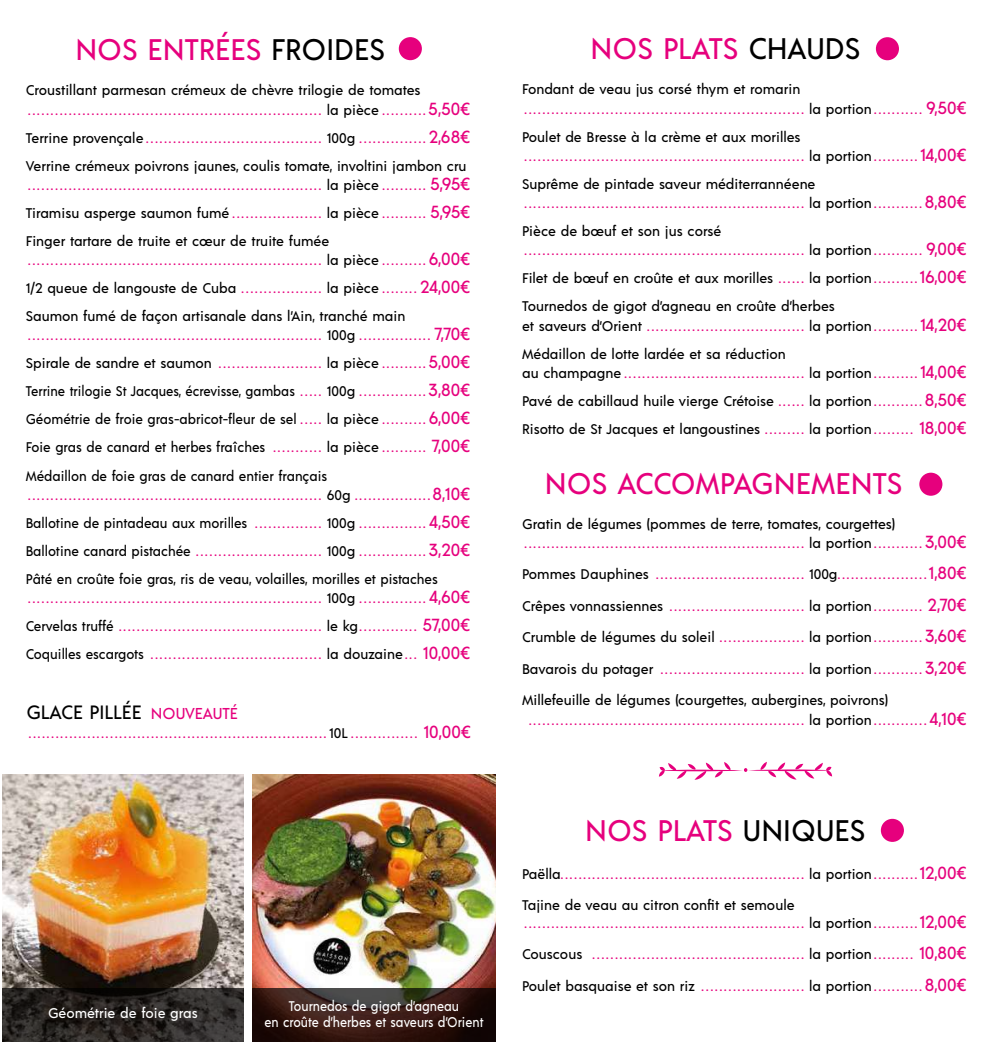
<style>
.page{position:relative;width:993px;height:1042px;background:#fff}
.page>*{position:absolute;margin:0;border:0;box-sizing:border-box;transform-origin:0 0}
.t1{font:500 29.75px "Acre";color:#e6007d}
.t2{font:500 19.25px "Acre";color:#000}
.t3{font:500 14px/28px "Acre";color:#e6007d}
.t4{font:500 14px/28px "Acre";color:#000}
.t5{font:500 14px/15.8px "Acre";color:#fff;text-align:center;scale:.9 1}
.t6{font:500 14px "Acre";color:#fff}
.s1{color:#000}
.s2{font-size:17.5px}
.s3{color:#e6007d}
.s4{font-size:17.5px;color:#e6007d}
.s5{font-size:15.75px;color:#e6007d}
</style>
<div class="page">
<div style="left:875px;top:37px;width:23px;height:23px;background:#e6007d;border-radius:50%"></div>
<div style="left:880px;top:819px;width:23px;height:23px;background:#e6007d;border-radius:50%"></div>
<div style="left:919px;top:473px;width:23px;height:23px;background:#e6007d;border-radius:50%"></div>
<hr style="left:663px;top:769px;width:79px;height:2px;background:#e6007d;border-radius:50%">
<svg style="left:658px;top:762px;width:72px;height:18px"></svg>
<hr style="left:747px;top:769px;width:80px;height:2px;background:#e6007d;border-radius:50%">
<svg style="left:759px;top:762px;width:72px;height:17px"></svg>
<svg style="left:744px;top:768px;width:3px;height:4px"></svg>
<div style="left:398px;top:37px;width:24px;height:23px;background:#e6007d;border-radius:50%"></div>
<img style="left:252px;top:774px;width:244px;height:214px">
<img style="left:2px;top:774px;width:242px;height:268px">
<svg style="left:3px;top:988px;width:241px;height:54px;background:#292523"></svg>
<svg style="left:252px;top:988px;width:244px;height:54px;background:#321c17"></svg>
<h1 class="t1" style="left:75px;top:29px;width:311px">NOS ENTRÉES <span class="s1">FROIDES</span></h1>
<p class="t3" style="left:26px;top:80px;width:446px;line-height:19.2px"><span class="s1">Croustillant parmesan crémeux de chèvre trilogie de tomates </span>................................................................. <span class="s1">la pièce</span>..........<span class="s2">5,50€</span></p>
<p class="t4" style="left:26px;top:123px;width:446px">Terrine provençale<span class="s3">.......................................</span> 100g <span class="s3">...............</span><span class="s4">2,68€<br></span>Verrine crémeux poivrons jaunes, coulis tomate, involtini jambon cru</p>
<p class="t3" style="left:26px;top:170px;width:446px;text-align:justify">................................................................. <span class="s1">la pièce</span>.......... <span class="s2">5,95€ </span><span class="s1">Tiramisu asperge saumon fumé</span>.................... <span class="s1">la pièce</span>.......... <span class="s2">5,95€ </span><span class="s1">Finger tartare de truite et cœur de truite fumée</span></p>
<p class="t3" style="left:26px;top:245px;width:446px;text-align:justify">................................................................. <span class="s1">la pièce</span>..........<span class="s2">6,00€ </span><span class="s1">1/2 queue de langouste de Cuba</span> .................. <span class="s1">la pièce</span> ........ <span class="s2">24,00€ </span><span class="s1">Saumon fumé de façon artisanale dans l’Ain, tranché main</span></p>
<p class="t4" style="left:26px;top:321px;width:446px;text-align:justify"><span class="s3">.................................................................</span> 100g <span class="s3">................</span> <span class="s4">7,70€ </span>Spirale de sandre et saumon <span class="s3">.......................</span> la pièce<span class="s3">..........</span><span class="s4">5,00€ </span>Terrine trilogie St Jacques, écrevisse, gambas <span class="s3">.....</span> 100g <span class="s3">...............</span> <span class="s4">3,80€ </span>Géométrie de froie gras-abricot-fleur de sel <span class="s3">.....</span> la pièce <span class="s3">..........</span> <span class="s4">6,00€ </span>Foie gras de canard et herbes fraîches <span class="s3">...........</span> la pièce <span class="s3">..........</span> <span class="s4">7,00€ </span>Médaillon de foie gras de canard entier français</p>
<p class="t3" style="left:26px;top:480px;width:446px;text-align:justify">................................................................. <span class="s1">60g</span> .................<span class="s2">8,10€ </span><span class="s1">Ballotine de pintadeau aux morilles</span> ............... <span class="s1">100g</span> ............... <span class="s2">4,50€ </span><span class="s1">Ballotine canard pistachée</span> ............................ <span class="s1">100g</span> ...............<span class="s2">3,20€ </span><span class="s1">Pâté en croûte foie gras, ris de veau, volailles, morilles et pistaches</span></p>
<p class="t3" style="left:26px;top:583px;width:446px;text-align:justify">................................................................. <span class="s1">100g</span> ............... <span class="s2">4,60€ </span><span class="s1">Cervelas truffé</span> ............................................. <span class="s1">le kg</span>............. <span class="s2">57,00€ </span><span class="s1">Coquilles escargots</span> ...................................... <span class="s1">la douzaine</span>... <span class="s2">10,00€</span></p>
<h2 class="t2" style="left:26px;top:699px;width:213px">GLACE PILLÉE <span class="s5">NOUVEAUTÉ</span></h2>
<p class="t3" style="left:29px;top:718px;width:443px">..................................................................<span class="s1">10L</span>............... <span class="s2">10,00€</span></p>
<p class="t6" style="left:48px;top:1003px;width:151px">Géométrie de foie gras</p>
<p class="t5" style="left:264px;top:997px;width:245px">Tournedos de gigot d’agneau<br>en croûte d’herbes et saveurs d’Orient</p>
<h1 class="t1" style="left:590px;top:28px;width:271px">NOS PLATS <span class="s1">CHAUDS</span></h1>
<p class="t3" style="left:522px;top:79px;width:446px;line-height:19.2px"><span class="s1">Fondant de veau jus corsé thym et romarin </span>.............................................................. <span class="s1">la portion</span>........... <span class="s2">9,50€</span></p>
<p class="t3" style="left:522px;top:126px;width:446px;line-height:19.2px"><span class="s1">Poulet de Bresse à la crème et aux morilles </span>.............................................................. <span class="s1">la portion</span>..........<span class="s2">14,00€</span></p>
<p class="t3" style="left:522px;top:173px;width:446px;line-height:19.2px"><span class="s1">Suprême de pintade saveur méditerrannéene </span>.............................................................. <span class="s1">la portion</span>...........<span class="s2">8,80€</span></p>
<p class="t3" style="left:522px;top:221px;width:446px;line-height:19.2px"><span class="s1">Pièce de bœuf et son jus corsé </span>.............................................................. <span class="s1">la portion</span>........... <span class="s2">9,00€</span></p>
<p class="t4" style="left:522px;top:263px;width:446px">Filet de bœuf en croûte et aux morilles <span class="s3">......</span> la portion <span class="s3">..........</span><span class="s4">16,00€<br></span>Tournedos de gigot d’agneau en croûte d’herbes</p>
<p class="t4" style="left:522px;top:311px;width:446px">et saveurs d’Orient <span class="s3">...................................</span> la portion<span class="s3">..........</span><span class="s4">14,20€<br></span>Médaillon de lotte lardée et sa réduction</p>
<p class="t4" style="left:522px;top:358px;width:446px;text-align:justify">au champagne<span class="s3">........................................</span> la portion<span class="s3">..........</span><span class="s4">14,00€ </span>Pavé de cabillaud huile vierge Crétoise <span class="s3">......</span> la portion <span class="s3">...........</span> <span class="s4">8,50€ </span>Risotto de St Jacques et langoustines <span class="s3">.........</span> la portion <span class="s3">.........</span> <span class="s4">18,00€</span></p>
<h1 class="t1" style="left:545px;top:463px;width:359px">NOS ACCOMPAGNEMENTS</h1>
<p class="t3" style="left:522px;top:513px;width:446px;line-height:19.2px"><span class="s1">Gratin de légumes (pommes de terre, tomates, courgettes) </span>.............................................................. <span class="s1">la portion</span>...........<span class="s2">3,00€</span></p>
<p class="t3" style="left:522px;top:559px;width:446px"><span class="s1">Pommes Dauphines</span> ................................. <span class="s1">100g</span>....................<span class="s2">1,80€</span></p>
<p class="t3" style="left:522px;top:591px;width:446px"><span class="s1">Crêpes vonnassiennes</span> .............................. <span class="s1">la portion</span>........... <span class="s2">2,70€</span></p>
<p class="t4" style="left:522px;top:622px;width:446px">Crumble de légumes du soleil <span class="s3">...................</span> la portion<span class="s3">...........</span><span class="s4">3,60€</span></p>
<p class="t3" style="left:522px;top:654px;width:446px"><span class="s1">Bavarois du potager</span> ................................ <span class="s1">la portion</span>...........<span class="s2">3,20€</span></p>
<p class="t3" style="left:529px;top:690px;width:439px;line-height:19.2px;text-indent:-7px"><span class="s1">Millefeuille de légumes (courgettes, aubergines, poivrons) </span>............................................................. <span class="s1">la portion</span>............<span class="s2">4,10€</span></p>
<h1 class="t1" style="left:585px;top:809px;width:282px">NOS PLATS <span class="s1">UNIQUES</span></h1>
<p class="t3" style="left:522px;top:859px;width:446px"><span class="s1">Paëlla</span>...................................................... <span class="s1">la portion</span>..........<span class="s2">12,00€</span></p>
<p class="t3" style="left:522px;top:895px;width:446px;line-height:17.5px"><span class="s1">Tajine de veau au citron confit et semoule </span>.............................................................. <span class="s1">la portion</span>..........<span class="s2">12,00€</span></p>
<p class="t3" style="left:522px;top:939px;width:446px"><span class="s1">Couscous</span> ............................................... <span class="s1">la portion</span>......... <span class="s2">10,80€</span></p>
<p class="t3" style="left:522px;top:971px;width:446px"><span class="s1">Poulet basquaise et son riz</span> ....................... <span class="s1">la portion</span>...........<span class="s2">8,00€</span></p>
</div>
